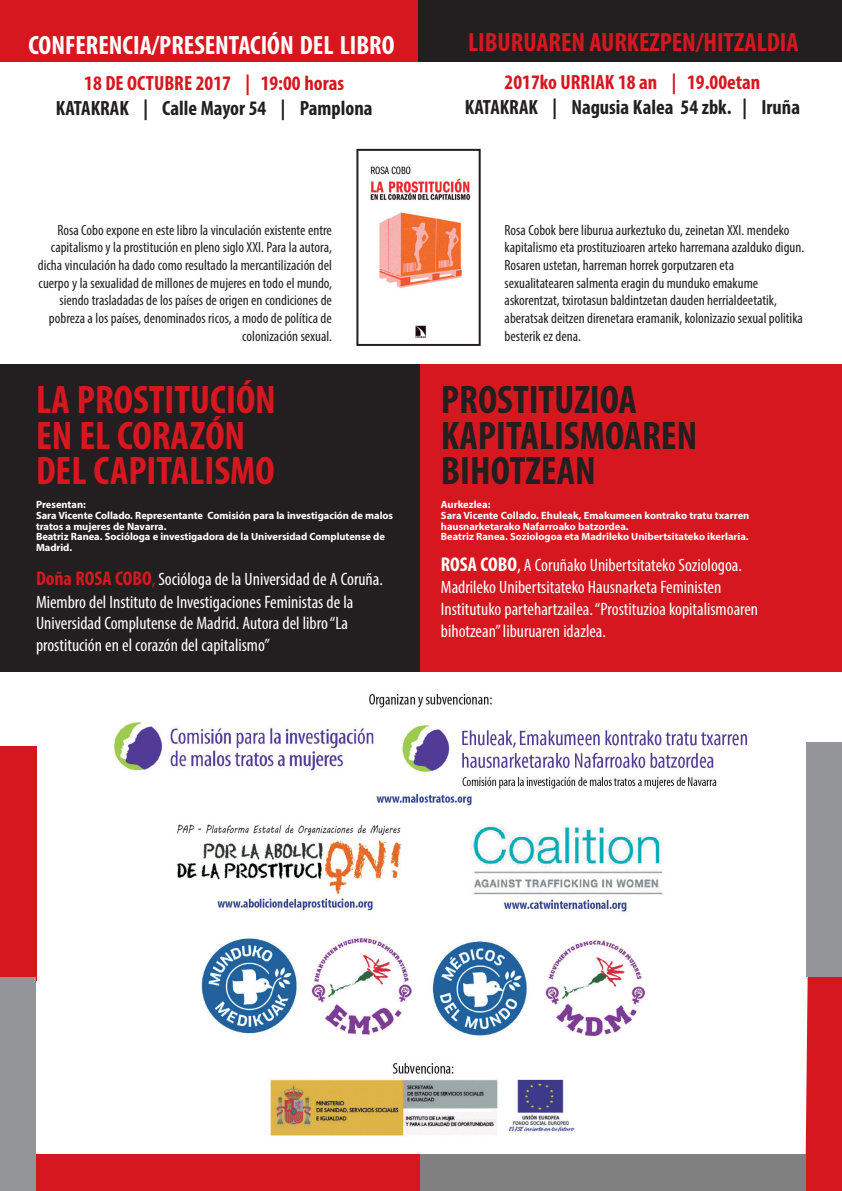
<style>
.page{position:relative;width:842px;height:1191px;background:#fff}
.page>*{position:absolute;margin:0;border:0;box-sizing:border-box;transform-origin:0 0}
.t1{font:700 condensed 40px/35.4px "Myriad Pro";color:#d7171f}
.t2{font:700 condensed 40px/35.4px "Myriad Pro";color:#231f20}
.t3{font:700 condensed 26.5px "Myriad Pro";color:#fff}
.t4{font:700 condensed 26.5px "Myriad";color:#d7171f}
.t5{font:700 condensed 20.6px "Myriad Pro";color:#231f20}
.t6{font:700 condensed 20.6px "Myriad Pro";color:#d7171f}
.t7{font:condensed 18px/21.9px "Myriad Pro";color:#fff}
.t8{font:condensed 14.7px/17.7px "Myriad Pro";color:#231f20;text-align:right}
.t9{font:condensed 14.7px "Myriad";color:#231f20}
.t10{font:700 10.5px/10.7px "Myriad Pro";letter-spacing:-.005em;color:#fff}
.s1{font-weight:700;font-size:20px;color:#d7171f}
.s2{font-size:20px;color:#d7171f}
.s3{font-family:"Myriad"}
.s4{font-family:"Myriad Pro"}
.s5{font-weight:700;font-size:20px}
.s6{font-size:20px}
</style>
<div class="page">
<div style="left:0;top:364px;width:420px;height:307px;background:#231f20"></div>
<div style="left:0;top:0;width:419px;height:62px;background:#d7171f"></div>
<img style="left:370px;top:166px;width:101px;height:172px">
<div style="left:356px;top:149px;width:125px;height:197px;border:2px solid #231f20"></div>
<div style="left:420px;top:364px;width:422px;height:307px;background:#d7171f"></div>
<div style="left:419px;top:0;width:423px;height:62px;background:#231f20"></div>
<img style="left:114px;top:694px;width:634px;height:442px">
<div style="left:0;top:746px;width:36px;height:234px;background:#d7171f"></div>
<div style="left:0;top:978px;width:36px;height:213px;background:#939598"></div>
<div style="left:805px;top:976px;width:37px;height:215px;background:#d7171f"></div>
<div style="left:806px;top:742px;width:36px;height:234px;background:#939598"></div>
<div style="left:36px;top:1155px;width:385px;height:36px;background:#d7171f"></div>
<div style="left:421px;top:1155px;width:385px;height:36px;background:#808080"></div>
<h2 class="t3" style="left:28px;top:29px;width:367px">CONFERENCIA/PRESENTACIÓN DEL LIBRO</h2>
<h3 class="t6" style="left:84px;top:71px;width:261px">18 DE OCTUBRE 2017 | 19:00 horas</h3>
<h3 class="t5" style="left:56px;top:96px;width:318px">KATAKRAK | Calle Mayor 54 | Pamplona</h3>
<p class="t8" style="left:38px;top:222px;width:295px">Rosa Cobo expone en este libro la vinculación existente entre capitalismo y la prostitución en pleno siglo XXI. Para la autora, dicha vinculación ha dado como resultado la mercantilización del cuerpo y la sexualidad de millones de mujeres en todo el mundo, siendo trasladadas de los países de origen en condiciones de pobreza a los países, denominados ricos, a modo de política de colonización sexual.</p>
<h1 class="t1" style="left:36px;top:382px;width:241px">LA PROSTITUCIÓN<br>EN EL CORAZÓN<br>DEL CAPITALISMO</h1>
<p class="t10" style="left:36px;top:500px;width:359px">Presentan:<br>Sara Vicente Collado. Representante Comisión para la investigación de malos tratos a mujeres de Navarra.<br>Beatriz Ranea. Socióloga e investigadora de la Universidad Complutense de Madrid.</p>
<p class="t7" style="left:36px;top:570px;width:348px"><span class="s1">Doña ROSA COBO</span><span class="s2">,</span> Socióloga de la Universidad de A Coruña.<br>Miembro del Instituto de Investigaciones Feministas de la Universidad Complutense de Madrid. Autora del libro “La prostitución en el corazón del capitalismo”</p>
<h2 class="t4" style="left:468px;top:32px;width:332px">LIBURUAREN AURKEZPEN/HITZALDIA</h2>
<h3 class="t6" style="left:505px;top:70px;width:257px">2017ko URRIAK 18 an | 19.00etan</h3>
<h3 class="t5" style="left:465px;top:94px;width:337px">KATAKRAK | Nagusia Kalea 54 zbk. | Iruña</h3>
<p class="t8" style="left:505px;top:222px;width:301px;text-align:left">Rosa Cobok bere liburua aurkeztuko du, zeinetan XXI. mendeko kapitalismo eta prostituzioaren arteko harremana azalduko digun.<br>Rosaren ustetan, harreman horrek gorputzaren eta sexualitatearen salmenta eragin du munduko emakume askorentzat, txirotasun baldintzetan dauden herrialdeetatik, aberatsak deitzen direnetara eramanik, <span class="s3">kolonizazio sexual politika</span></p>
<p class="t9" style="left:505px;top:330px;width:78px">besterik ez dena<span class="s4">.</span></p>
<h1 class="t2" style="left:441px;top:382px;width:258px">PROSTITUZIOA<br>KAPITALISMOAREN<br>BIHOTZEAN</h1>
<p class="t10" style="left:441px;top:500px;width:310px">Aurkezlea:<br>Sara Vicente Collado. Ehuleak, Emakumeen kontrako tratu txarren hausnarketarako Nafarroako batzordea.<br>Beatriz Ranea. Soziologoa eta Madrileko Unibertsitateko ikerlaria.</p>
<p class="t7" style="left:441px;top:555px;width:319px"><span class="s5">ROSA COBO</span><span class="s6">,</span> A Coruñako Unibertsitateko Soziologoa.<br>Madrileko Unibertsitateko Hausnarketa Feministen Institutuko partehartzailea. “Prostituzioa kopitalismoaren bihotzean” liburuaren idazlea.</p>
</div>
